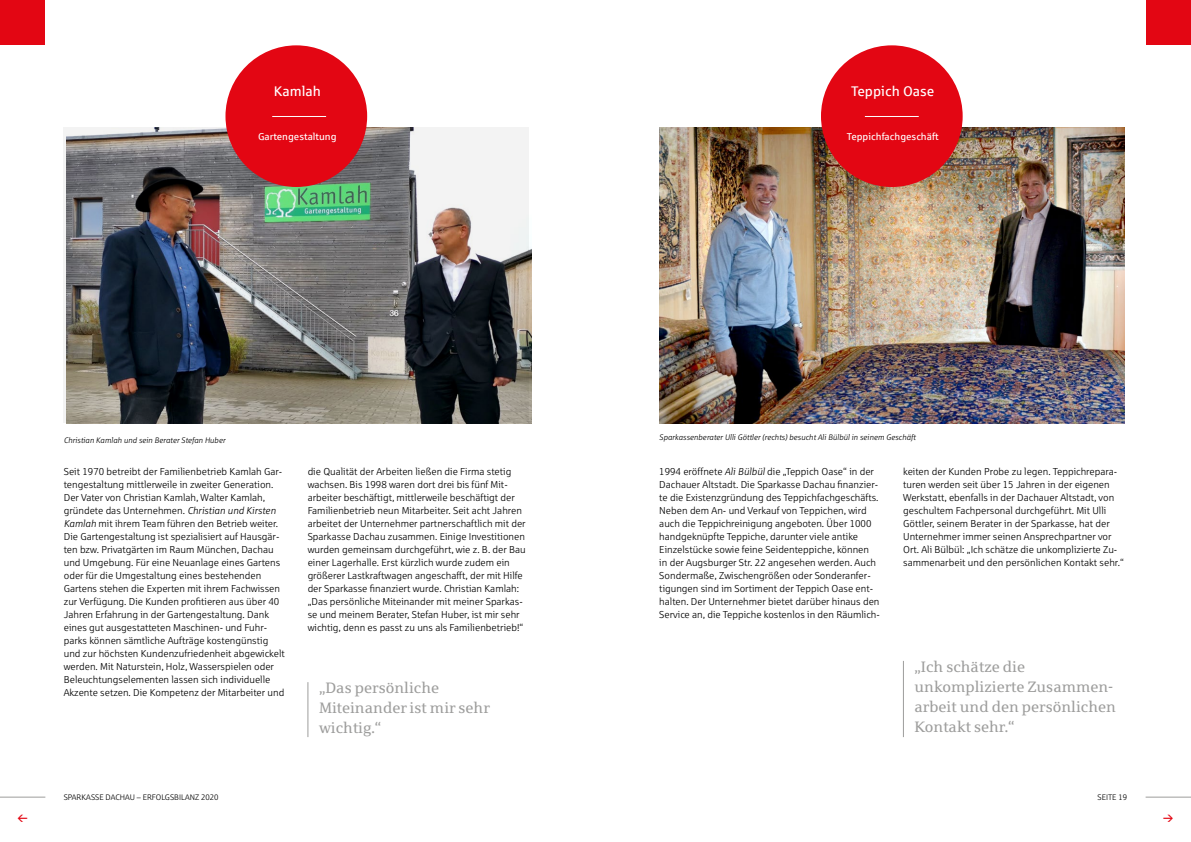
<style>
.page{position:relative;width:1191px;height:842px;background:#fff}
.page>*{position:absolute;margin:0;border:0;box-sizing:border-box;transform-origin:0 0}
.t1{font:15px/20px "Sparkasse Serif";color:#9d9d9c}
.t2{font:14px "Sparkasse Rg";color:#fff}
.t3{font:10px/13px "Sparkasse Lt";color:#000}
.t4{font:10px "Sparkasse Rg";color:#fff}
.t5{font:italic 8px "Sparkasse Lt";color:#000}
.t6{font:8px "Sparkasse Lt";color:#000}
.s1{font-style:italic}
</style>
<div class="page">
<div style="left:1145px;top:0;width:46px;height:45px;background:#e30613"></div>
<hr style="left:1145px;top:797px;width:46px;height:1px;background:#9d9d9c">
<div style="left:0;top:0;width:45px;height:45px;background:#e30613"></div>
<hr style="left:0;top:797px;width:45px;height:1px;background:#9d9d9c">
<img style="left:64px;top:127px;width:465px;height:296px">
<hr style="left:308px;top:682px;width:1px;height:55px;background:#9d9d9c">
<div style="left:225px;top:45px;width:142px;height:142px;background:#e30613;border-radius:50%"></div>
<hr style="left:272px;top:116px;width:54px;height:1px;background:#fff">
<img style="left:659px;top:127px;width:465px;height:296px">
<hr style="left:903px;top:661px;width:1px;height:76px;background:#9d9d9c">
<div style="left:821px;top:45px;width:141px;height:142px;background:#e30613;border-radius:50%"></div>
<hr style="left:865px;top:116px;width:53px;height:1px;background:#fff">
<h2 class="t2" style="left:274px;top:83px;width:49px">Kamlah</h2>
<p class="t4" style="left:258px;top:131px;width:80px">Gartengestaltung</p>
<p class="t5" style="left:64px;top:436px;width:163px">Christian Kamlah und sein Berater Stefan Huber</p>
<p class="t3" style="left:64px;top:465px;width:223px">Seit 1970 betreibt der Familienbetrieb Kamlah Gar&shy;tengestaltung mittlerweile in zweiter Generation.<br>Der Vater von Christian Kamlah, Walter Kamlah, gründete das Unternehmen. <span class="s1">Christian und Kirsten Kamlah</span> mit ihrem Team führen den Betrieb weiter.<br>Die Gartengestaltung ist spezialisiert auf Hausgär&shy;ten bzw. Privatgärten im Raum München, Dachau und Umgebung. Für eine Neuanlage eines Gartens oder für die Umgestaltung eines bestehenden Gartens stehen die Experten mit ihrem Fachwissen zur Verfügung. Die Kunden profitieren aus über 40<br>Jahren Erfahrung in der Gartengestaltung. Dank eines gut ausgestatteten Maschinen- und Fuhr&shy;parks können sämtliche Aufträge kostengünstig und zur höchsten Kundenzufriedenheit abgewickelt werden. Mit Naturstein, Holz, Wasserspielen oder Beleuchtungselementen lassen sich individuelle Akzente setzen. Die Kompetenz der Mitarbeiter und</p>
<p class="t3" style="left:308px;top:465px;width:220px">die Qualität der Arbeiten ließen die Firma stetig wachsen. Bis 1998 waren dort drei bis fünf Mit&shy;arbeiter beschäftigt, mittlerweile beschäftigt der Familienbetrieb neun Mitarbeiter. Seit acht Jahren arbeitet der Unternehmer partnerschaftlich mit der Sparkasse Dachau zusammen. Einige Investitionen wurden gemeinsam durchgeführt, wie z. B. der Bau einer Lagerhalle. Erst kürzlich wurde zudem ein größerer Lastkraftwagen angeschafft, der mit Hilfe der Sparkasse finanziert wurde. Christian Kamlah: „Das persönliche Miteinander mit meiner Sparkas&shy;se und meinem Berater, Stefan Huber, ist mir sehr wichtig, denn es passt zu uns als Familienbetrieb!“</p>
<h1 class="t1" style="left:319px;top:678px;width:172px">„Das persönliche<br>Miteinander ist mir sehr wichtig.“</h1>
<h2 class="t2" style="left:851px;top:83px;width:85px">Teppich Oase</h2>
<p class="t4" style="left:847px;top:131px;width:93px">Teppichfachgeschäft</p>
<p class="t5" style="left:659px;top:433px;width:258px">Sparkassenberater Ulli Göttler (rechts) besucht Ali Bülbül in seinem Geschäft</p>
<p class="t3" style="left:659px;top:465px;width:222px">1994 eröffnete <span class="s1">Ali Bülbül</span> die „Teppich Oase“ in der Dachauer Altstadt. Die Sparkasse Dachau finanzier&shy;te die Existenzgründung des Teppichfachgeschäfts.<br>Neben dem An- und Verkauf von Teppichen, wird auch die Teppichreinigung angeboten. Über 1000 handgeknüpfte Teppiche, darunter viele antike Einzelstücke sowie feine Seidenteppiche, können<br>in der Augsburger Str. 22 angesehen werden. Auch Sondermaße, Zwischengrößen oder Sonderanfer&shy;tigungen sind im Sortiment der Teppich Oase ent&shy;halten. Der Unternehmer bietet darüber hinaus den Service an, die Teppiche kostenlos in den Räumlich-</p>
<p class="t3" style="left:903px;top:465px;width:222px">keiten der Kunden Probe zu legen. Teppichrepara&shy;turen werden seit über 15 Jahren in der eigenen Werkstatt, ebenfalls in der Dachauer Altstadt, von geschultem Fachpersonal durchgeführt. Mit Ulli Göttler, seinem Berater in der Sparkasse, hat der Unternehmer immer seinen Ansprechpartner vor Ort. Ali Bülbül: „Ich schätze die unkomplizierte Zu&shy;sammenarbeit und den persönlichen Kontakt sehr.“</p>
<h1 class="t1" style="left:914px;top:657px;width:203px">„Ich schätze die unkomplizierte Zusammen&shy;arbeit und den persönlichen<br>Kontakt sehr.“</h1>
<p class="t6" style="left:64px;top:792px;width:156px">SPARKASSE DACHAU – ERFOLGSBILANZ 2020</p>
<p class="t6" style="left:1097px;top:792px;width:31px">SEITE 19</p>
</div>
